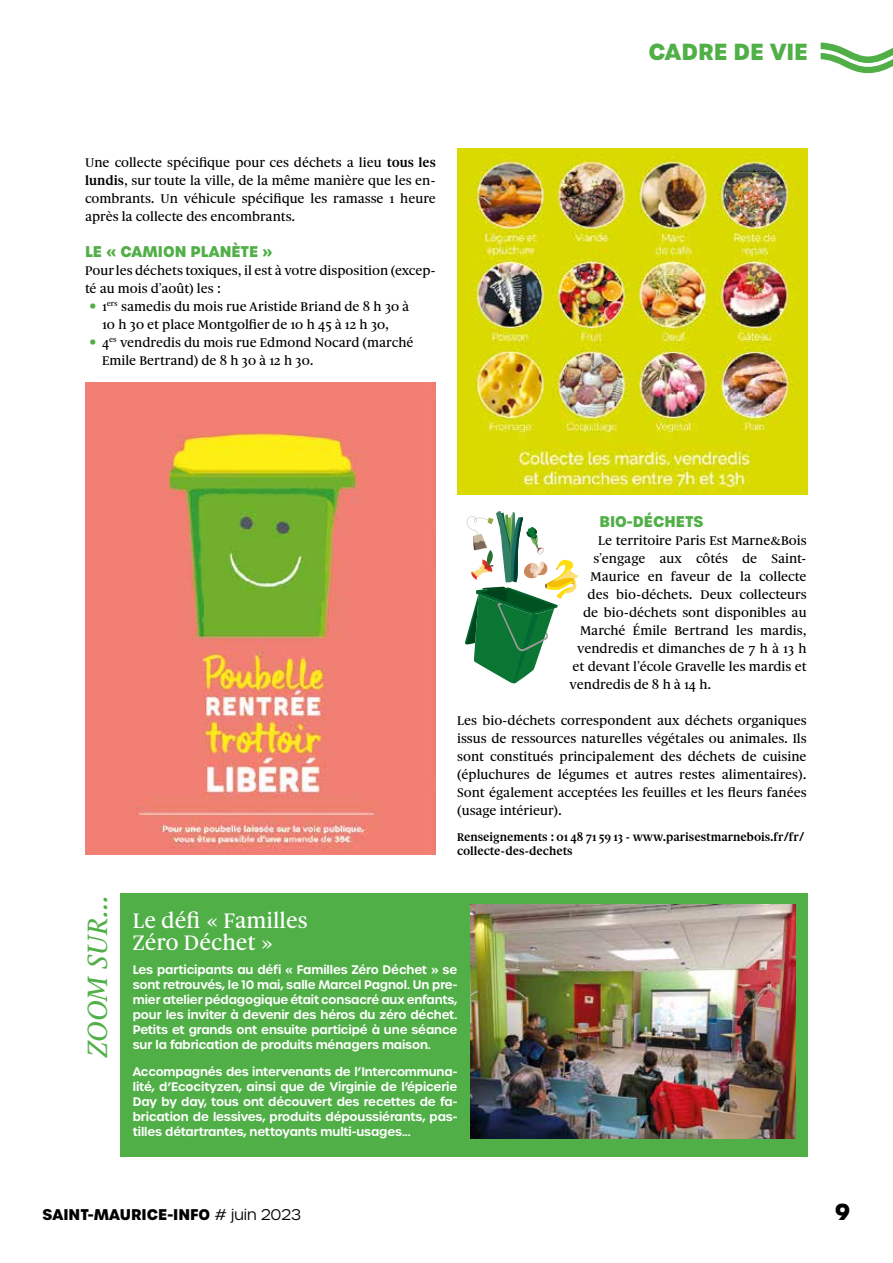
<style>
.page{position:relative;width:893px;height:1263px;background:#fff}
.page>*{position:absolute;margin:0;border:0;box-sizing:border-box;transform-origin:0 0}
.t1{font:italic 500 30px "Gauthier FY";color:#50af47}
.t2{font:500 22.5px/22.5px "Gauthier FY";color:#fff}
.t3{font:700 22.5px "Urbane";color:#50af47}
.t4{font:700 22.5px "Urbane";color:#000}
.t5{font:700 15px "Urbane";color:#50af47}
.t6{font:700 15px "Urbane";color:#000}
.t7{font:500 13.5px/18px "Gauthier FY";color:#000;text-align:justify}
.t8{font:600 12px/15px "Urbane";letter-spacing:-.01em;color:#fff;text-align:justify}
.t9{font:700 12px/13.5px "Gauthier FY";color:#000}
.s1{font-weight:700}
.s2{font-weight:300}
</style>
<div class="page">
<svg style="left:821px;top:43px;width:72px;height:30px"></svg>
<div style="left:120px;top:893px;width:688px;height:264px;background:#50af47"></div>
<img style="left:470px;top:905px;width:325px;height:234px">
<svg style="left:465px;top:511px;width:113px;height:173px"></svg>
<img style="left:85px;top:383px;width:351px;height:472px">
<img style="left:457px;top:148px;width:351px;height:347px">
<p class="t7" style="left:85px;top:153px;width:352px">Une collecte spécifique pour ces déchets a lieu <span class="s1">tous les lundis</span>, sur toute la ville, de la même manière que les en&shy;combrants. Un véhicule spécifique les ramasse 1 heure après la collecte des encombrants.</p>
<p class="t5" style="left:85px;top:241px;width:189px">LE « CAMION PLANÈTE »</p>
<p class="t7" style="left:85px;top:261px;width:352px">Pour les déchets toxiques, il est à votre disposition (excep-</p>
<p class="t7" style="left:85px;top:279px;width:137px">té au mois d’août) les :</p>
<p class="t7" style="left:102px;top:297px;width:309px">1<sup>ers</sup> samedis du mois rue Aristide Briand de 8 h 30 à</p>
<p class="t7" style="left:102px;top:315px;width:289px">10 h 30 et place Montgolfier de 10 h 45 à 12 h 30,</p>
<p class="t7" style="left:102px;top:333px;width:313px">4<sup>es</sup> vendredis du mois rue Edmond Nocard (marché</p>
<p class="t7" style="left:102px;top:351px;width:213px">Emile Bertrand) de 8 h 30 à 12 h 30.</p>
<h2 class="t3" style="left:648px;top:36px;width:161px">CADRE DE VIE</h2>
<p class="t5" style="left:600px;top:511px;width:105px">BIO-DÉCHETS</p>
<p class="t7" style="left:598px;top:531px;width:210px">Le territoire Paris Est Marne&amp;Bois</p>
<p class="t7" style="left:594px;top:549px;width:214px">s’engage aux côtés de Saint-</p>
<p class="t7" style="left:591px;top:567px;width:217px">Maurice en faveur de la collecte</p>
<p class="t7" style="left:588px;top:585px;width:221px">des bio-déchets. Deux collecteurs</p>
<p class="t7" style="left:583px;top:603px;width:225px">de bio-déchets sont disponibles au</p>
<p class="t7" style="left:580px;top:621px;width:228px">Marché Émile Bertrand les mardis,</p>
<p class="t7" style="left:577px;top:639px;width:231px">vendredis et dimanches de 7 h à 13 h</p>
<p class="t7" style="left:573px;top:657px;width:235px">et devant l’école Gravelle les mardis et</p>
<p class="t7" style="left:570px;top:675px;width:143px">vendredis de 8 h à 14 h.</p>
<p class="t7" style="left:457px;top:711px;width:351px">Les bio-déchets correspondent aux déchets organiques issus de ressources naturelles végétales ou animales. Ils sont constitués principalement des déchets de cuisine (épluchures de légumes et autres restes alimentaires).<br>Sont également acceptées les feuilles et les fleurs fanées (usage intérieur).</p>
<p class="t9" style="left:457px;top:830px;width:349px">Renseignements : 01 48 71 59 13 - www.parisestmarnebois.fr/fr/ collecte-des-dechets</p>
<h1 class="t1" style="left:79px;top:1056px;width:165px;rotate:-90deg">ZOOM SUR…</h1>
<h2 class="t2" style="left:133px;top:909px;width:176px">Le défi « Familles<br>Zéro Déchet »</h2>
<p class="t8" style="left:133px;top:962px;width:326px">Les participants au défi « Familles Zéro Déchet » se sont retrouvés, le 10 mai, salle Marcel Pagnol. Un pre&shy;mier atelier pédagogique était consacré aux enfants, pour les inviter à devenir des héros du zéro déchet.<br>Petits et grands ont ensuite participé à une séance sur la fabrication de produits ménagers maison.</p>
<p class="t8" style="left:133px;top:1064px;width:326px">Accompagnés des intervenants de l’Intercommuna&shy;lité, d’Ecocityzen, ainsi que de Virginie de l’épicerie Day by day, tous ont découvert des recettes de fa&shy;brication de lessives, produits dépoussiérants, pas&shy;tilles détartrantes, nettoyants multi-usages...</p>
<p class="t6" style="left:43px;top:1204px;width:260px">SAINT-MAURICE-INFO <span class="s2"># juin 2023</span></p>
<h2 class="t4" style="left:835px;top:1197px;width:17px">9</h2>
</div>
